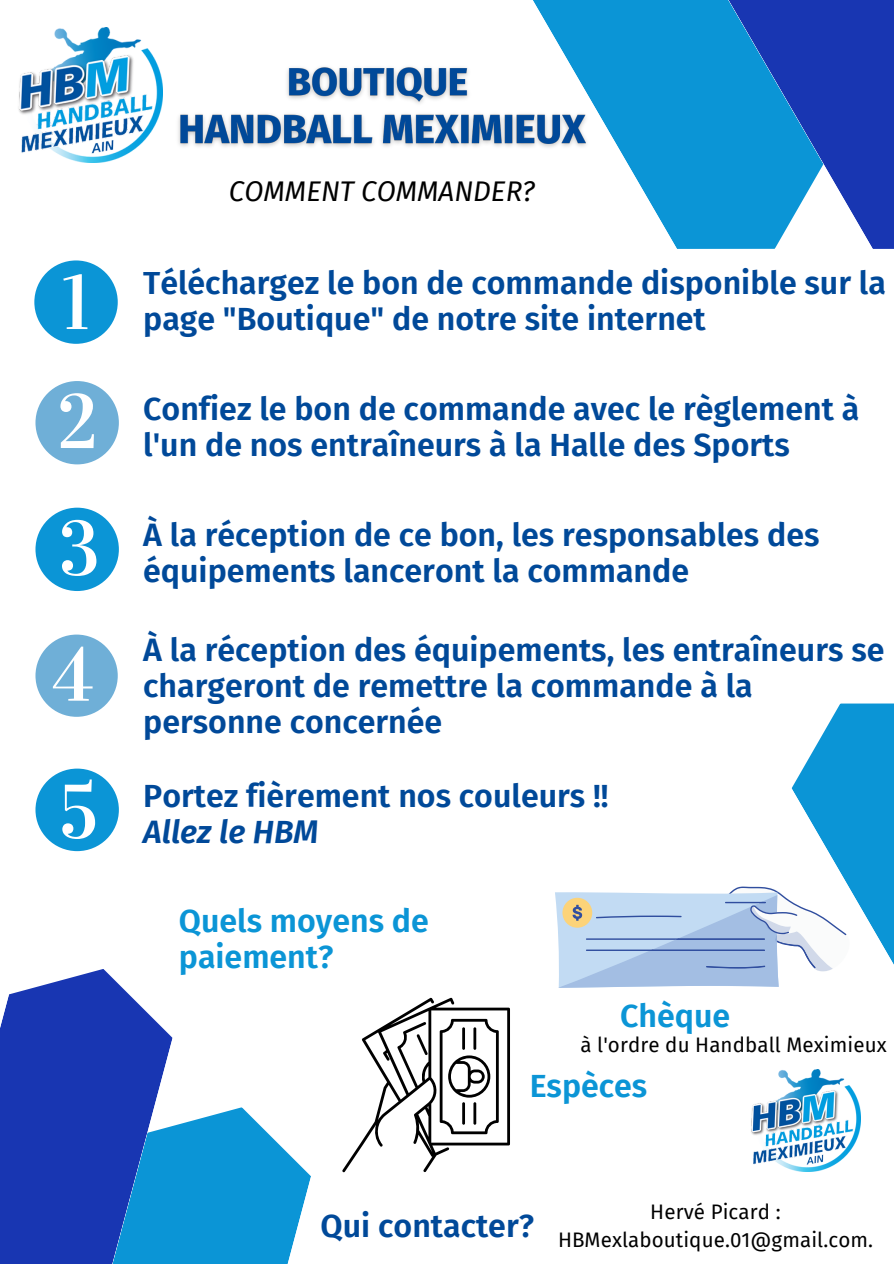
<style>
.page{position:relative;width:894px;height:1264px;background:#fff}
.page>*{position:absolute;margin:0;border:0;box-sizing:border-box;transform-origin:0 0}
.t1{font:600 32.1px/36px "Fira Sans";color:#004999}
.t2{font:600 32.1px/36px "Fira Sans";color:#0b95d6}
.t3{font:italic 600 32.1px "Fira Sans";color:#004999}
.t4{font:italic 27.75px "Fira Sans";color:#000}
.t5{font:20.55px/28.2px "Fira Sans";letter-spacing:.005em;color:#000;text-align:center}
</style>
<div class="page">
<img style="left:178px;top:67px;width:311px;height:80px">
<div style="left:847px;top:0;width:46px;height:249px;background:#1836b2"></div>
<svg style="left:489px;top:0;width:358px;height:249px;fill:#0b95d6"></svg>
<img style="left:18px;top:28px;width:145px;height:135px">
<svg style="left:0;top:969px;width:173px;height:294px;background:#3a53bd"></svg>
<svg style="left:51px;top:1085px;width:260px;height:178px"></svg>
<svg style="left:34px;top:260px;width:84px;height:84px"></svg>
<svg style="left:555px;top:886px;width:211px;height:101px;background:#b6cce6"></svg>
<svg style="left:342px;top:997px;width:168px;height:175px"></svg>
<svg style="left:35px;top:381px;width:84px;height:83px"></svg>
<svg style="left:35px;top:507px;width:84px;height:84px"></svg>
<svg style="left:35px;top:634px;width:83px;height:82px"></svg>
<svg style="left:35px;top:768px;width:84px;height:83px"></svg>
<img style="left:751px;top:1103px;width:109px;height:68px">
<svg style="left:766px;top:703px;width:127px;height:408px"></svg>
<p class="t4" style="left:229px;top:175px;width:307px">COMMENT COMMANDER?</p>
<p class="t1" style="left:143px;top:265px;width:744px">Téléchargez le bon de commande disponible sur la page "Boutique" de notre site internet</p>
<p class="t1" style="left:143px;top:391px;width:717px">Confiez le bon de commande avec le règlement à l'un de nos entraîneurs à la Halle des Sports</p>
<p class="t1" style="left:143px;top:517px;width:677px">À la réception de ce bon, les responsables des équipements lanceront la commande</p>
<p class="t1" style="left:143px;top:632px;width:742px">À la réception des équipements, les entraîneurs se chargeront de remettre la commande à la personne concernée</p>
<p class="t1" style="left:143px;top:778px;width:467px">Portez fièrement nos couleurs !!</p>
<p class="t3" style="left:143px;top:813px;width:177px">Allez le HBM</p>
<p class="t2" style="left:179px;top:903px;width:251px">Quels moyens de paiement?</p>
<p class="t2" style="left:529px;top:980px;width:202px;line-height:70.3px;text-indent:90px">Chèque<br>Espèces</p>
<p class="t5" style="left:580px;top:1030px;width:308px">à l'ordre du Handball Meximieux</p>
<p class="t1" style="left:320px;top:1208px;width:215px">Qui contacter?</p>
<p class="t5" style="left:558px;top:1197px;width:316px">Hervé Picard :<br>HBMexlaboutique.01@gmail.com.</p>
</div>
